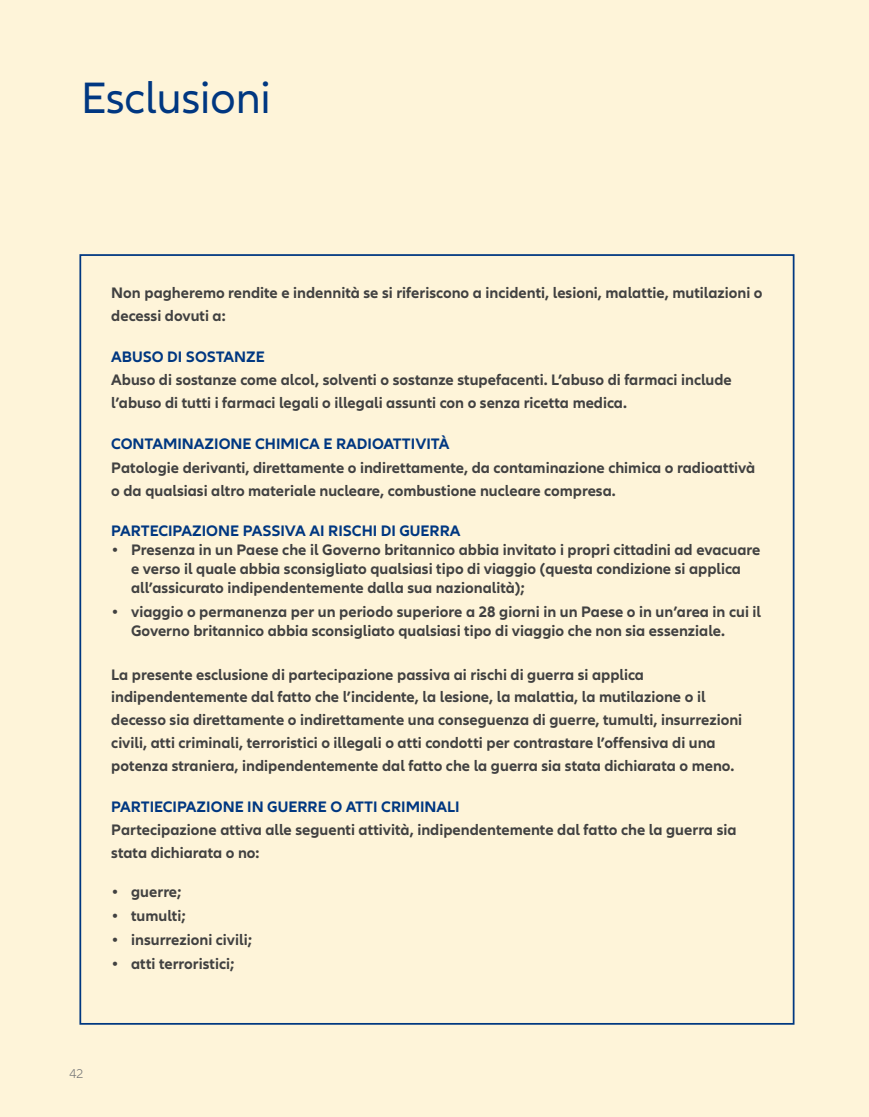
<style>
.page{position:relative;width:869px;height:1117px;background:#fff}
.page>*{position:absolute;margin:0;border:0;box-sizing:border-box;transform-origin:0 0}
.t1{font:45.5px "Allianz Neo";color:#003781}
.t2{font:700 15.75px/22.8px "Allianz Neo";color:#414141}
.t3{font:700 15.75px "Allianz Neo";color:#003781}
.t4{font:300 13.12px "Allianz Neo";color:#6c6e71}
</style>
<div class="page">
<div style="left:0;top:0;width:868px;height:1116px;background:#fef4d9"></div>
<h1 class="t1" style="left:81px;top:81px;width:191px">Esclusioni</h1>
<p class="t2" style="left:111px;top:282px;width:652px">Non pagheremo rendite e indennità se si riferiscono a incidenti, lesioni, malattie, mutilazioni o decessi dovuti a:</p>
<p class="t3" style="left:111px;top:350px;width:155px">ABUSO DI SOSTANZE</p>
<p class="t2" style="left:111px;top:370px;width:621px">Abuso di sostanze come alcol, solventi o sostanze stupefacenti. L’abuso di farmaci include l’abuso di tutti i farmaci legali o illegali assunti con o senza ricetta medica.</p>
<p class="t3" style="left:111px;top:438px;width:339px">CONTAMINAZIONE CHIMICA E RADIOATTIVITÀ</p>
<p class="t2" style="left:111px;top:457px;width:645px">Patologie derivanti, direttamente o indirettamente, da contaminazione chimica o radioattivà o da qualsiasi altro materiale nucleare, combustione nucleare compresa.</p>
<p class="t3" style="left:111px;top:525px;width:351px">PARTECIPAZIONE PASSIVA AI RISCHI DI GUERRA</p>
<p class="t2" style="left:131px;top:541px;width:630px;line-height:18.9px;text-indent:-19px">• Presenza in un Paese che il Governo britannico abbia invitato i propri cittadini ad evacuare e verso il quale abbia sconsigliato qualsiasi tipo di viaggio (questa condizione si applica all’assicurato indipendentemente dalla sua nazionalità);</p>
<p class="t2" style="left:131px;top:603px;width:631px;line-height:18.9px;text-indent:-19px">• viaggio o permanenza per un periodo superiore a 28 giorni in un Paese o in un’area in cui il<br>Governo britannico abbia sconsigliato qualsiasi tipo di viaggio che non sia essenziale.</p>
<p class="t2" style="left:111px;top:664px;width:632px">La presente esclusione di partecipazione passiva ai rischi di guerra si applica indipendentemente dal fatto che l’incidente, la lesione, la malattia, la mutilazione o il decesso sia direttamente o indirettamente una conseguenza di guerre, tumulti, insurrezioni civili, atti criminali, terroristici o illegali o atti condotti per contrastare l’offensiva di una potenza straniera, indipendentemente dal fatto che la guerra sia stata dichiarata o meno.</p>
<p class="t3" style="left:111px;top:800px;width:350px">PARTIECIPAZIONE IN GUERRE O ATTI CRIMINALI</p>
<p class="t2" style="left:111px;top:819px;width:626px">Partecipazione attiva alle seguenti attività, indipendentemente dal fatto che la guerra sia stata dichiarata o no:</p>
<p class="t2" style="left:112px;top:881px;width:71px">• guerre;</p>
<p class="t2" style="left:112px;top:905px;width:75px">• tumulti;</p>
<p class="t2" style="left:112px;top:928px;width:142px">• insurrezioni civili;</p>
<p class="t2" style="left:112px;top:952px;width:124px">• atti terroristici;</p>
<p class="t4" style="left:69px;top:1068px;width:16px">42</p>
</div>
